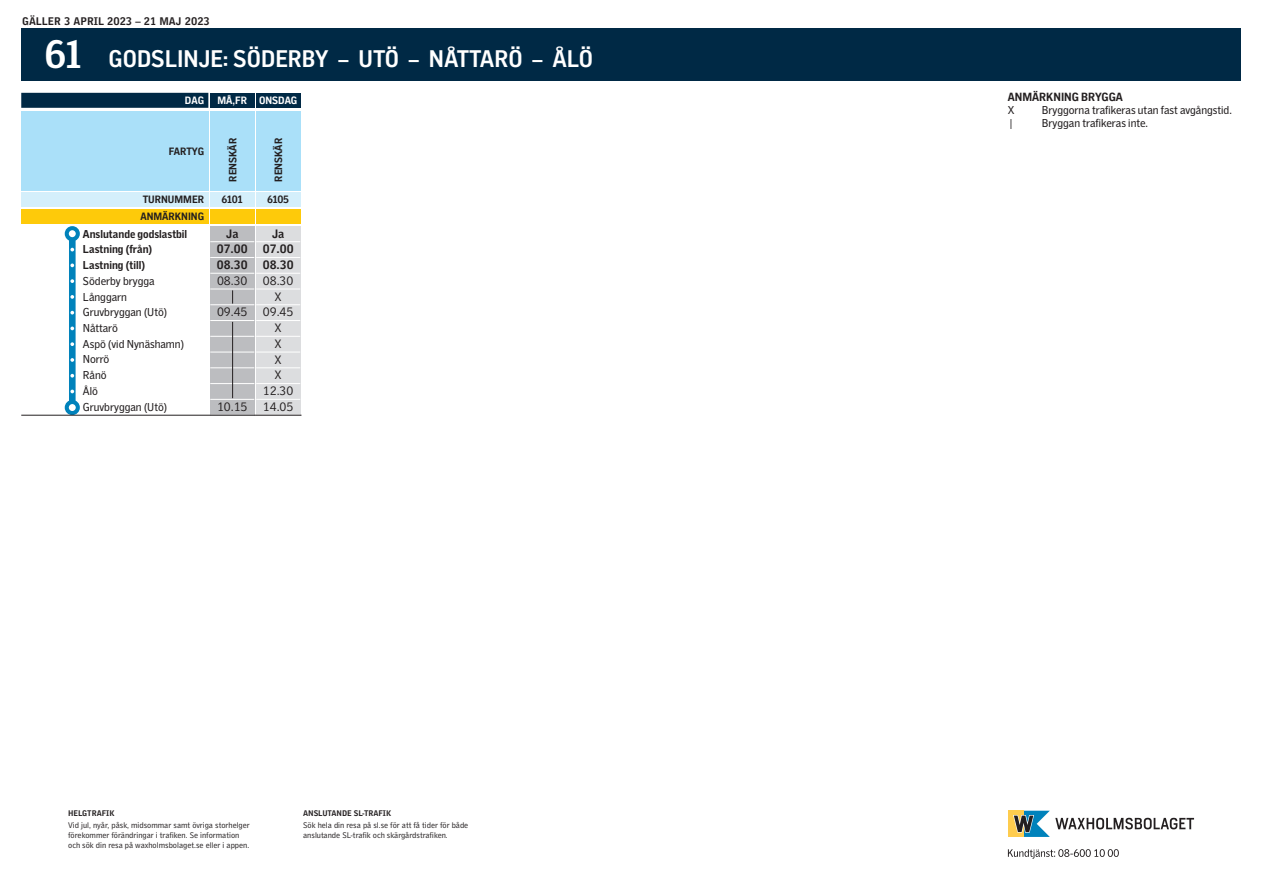
<style>
.page{position:relative;width:1263px;height:893px;background:#fff}
.page>*{position:absolute;margin:0;border:0;box-sizing:border-box;transform-origin:0 0}
.Linjenummer{font:700 39.75px "Waxholm Display";color:#fff}
.Mot{font:700 22.8px "SL Gothic Signage NEG";color:#fff}
.RubrikAnmärkning{font:700 12px "SL Gothic Text 2";color:#231f20}
.Hållplats{font:11.55px "SL Gothic Text 2";color:#231f20}
.FörklaringAnmärkning{font:11.55px "SL Gothic Text 2";color:#231f20}
.Hållplats-2{font:700 11.55px "SL Gothic Text 2";color:#231f20}
.Tid{font:11.55px "SL Gothic Timetable";color:#231f20}
.Tid-2{font:700 11.55px "SL Gothic Timetable";color:#231f20}
.FartygVänster{font:700 10.8px "SL Gothic Text 2";color:#231f20}
.DagCenterVit{font:700 10.8px "SL Gothic Text 2";color:#fff}
.AnmärkningHöger{font:700 10.8px "SL Gothic Text 2";color:#231f20}
.TurnummerHöger{font:700 10.8px "SL Gothic Text 2";color:#231f20}
.TurnummerCenter{font:700 10.8px "SL Gothic Text 2";letter-spacing:-.065em;color:#231f20}
.FartygHöger{font:700 10.8px "SL Gothic Text 2";letter-spacing:-.02em;color:#231f20}
.DagHöger{font:700 10.8px "SL Gothic Text 2";color:#fff}
.Giltig{font:700 10.5px "SL Gothic Timetable";color:#231f20}
.t1{font:8.25px/9.9px "SL Gothic Timetable 2";color:#231f20}
.t2{font:700 8.25px "SL Gothic Timetable 2";color:#231f20}
</style>
<div class="page">
<div style="left:21px;top:29px;width:1220px;height:52px;background:#002945"></div>
<svg style="left:1008px;top:849px;width:111px;height:10px"></svg>
<svg style="left:1008px;top:810px;width:186px;height:27px"></svg>
<div style="left:69px;top:230px;width:7px;height:172px;background:#0082bb"></div>
<div style="left:21px;top:93px;width:187px;height:15px;background:#002945"></div>
<div style="left:21px;top:111px;width:187px;height:79px;background:#aae0f9"></div>
<div style="left:21px;top:192px;width:187px;height:15px;background:#d4effb"></div>
<div style="left:21px;top:209px;width:187px;height:14px;background:#feca0a"></div>
<div style="left:67px;top:228px;width:11px;height:11px;background:#fff;border-radius:50%"></div>
<div style="left:65px;top:226px;width:15px;height:15px;border:4px solid #0082bb;border-radius:50%"></div>
<div style="left:65px;top:400px;width:15px;height:15px;border:4px solid #0082bb;border-radius:50%"></div>
<svg style="left:70px;top:248px;width:4px;height:3px"></svg>
<svg style="left:70px;top:263px;width:4px;height:4px"></svg>
<svg style="left:70px;top:279px;width:4px;height:4px"></svg>
<svg style="left:70px;top:295px;width:4px;height:4px"></svg>
<svg style="left:70px;top:311px;width:4px;height:3px"></svg>
<svg style="left:70px;top:327px;width:4px;height:3px"></svg>
<svg style="left:70px;top:342px;width:4px;height:4px"></svg>
<svg style="left:70px;top:358px;width:4px;height:4px"></svg>
<svg style="left:70px;top:374px;width:4px;height:4px"></svg>
<svg style="left:70px;top:390px;width:4px;height:3px"></svg>
<div style="left:210px;top:93px;width:44px;height:15px;background:#002945"></div>
<div style="left:256px;top:93px;width:44px;height:15px;background:#002945"></div>
<div style="left:210px;top:111px;width:44px;height:79px;background:#aae0f9"></div>
<div style="left:210px;top:192px;width:44px;height:15px;background:#d4effb"></div>
<div style="left:210px;top:209px;width:44px;height:14px;background:#feca0a"></div>
<div style="left:210px;top:226px;width:44px;height:189px;background:#bcbdc0"></div>
<hr style="left:210px;top:241px;width:44px;height:1px;background:#fff">
<hr style="left:210px;top:257px;width:44px;height:1px;background:#fff">
<hr style="left:210px;top:273px;width:44px;height:1px;background:#fff">
<hr style="left:210px;top:289px;width:44px;height:1px;background:#fff">
<hr style="left:210px;top:304px;width:44px;height:1px;background:#fff">
<hr style="left:210px;top:320px;width:44px;height:1px;background:#fff">
<hr style="left:210px;top:336px;width:44px;height:1px;background:#fff">
<hr style="left:210px;top:352px;width:44px;height:1px;background:#fff">
<hr style="left:210px;top:367px;width:44px;height:1px;background:#fff">
<hr style="left:210px;top:383px;width:44px;height:1px;background:#fff">
<hr style="left:210px;top:399px;width:44px;height:1px;background:#fff">
<svg style="left:232px;top:290px;width:1px;height:14px"></svg>
<hr style="left:232px;top:322px;width:1px;height:76px;background:#231f20">
<div style="left:256px;top:111px;width:44px;height:79px;background:#aae0f9"></div>
<div style="left:256px;top:192px;width:44px;height:15px;background:#d4effb"></div>
<div style="left:256px;top:209px;width:44px;height:14px;background:#feca0a"></div>
<div style="left:256px;top:226px;width:44px;height:189px;background:#dcdddf"></div>
<hr style="left:256px;top:241px;width:44px;height:1px;background:#fff">
<hr style="left:256px;top:257px;width:44px;height:1px;background:#fff">
<hr style="left:256px;top:273px;width:44px;height:1px;background:#fff">
<hr style="left:256px;top:289px;width:44px;height:1px;background:#fff">
<hr style="left:256px;top:304px;width:44px;height:1px;background:#fff">
<hr style="left:256px;top:320px;width:44px;height:1px;background:#fff">
<hr style="left:256px;top:336px;width:44px;height:1px;background:#fff">
<hr style="left:256px;top:352px;width:44px;height:1px;background:#fff">
<hr style="left:256px;top:367px;width:44px;height:1px;background:#fff">
<hr style="left:256px;top:383px;width:44px;height:1px;background:#fff">
<hr style="left:256px;top:399px;width:44px;height:1px;background:#fff">
<hr style="left:21px;top:415px;width:280px;height:1px;background:#231f20">
<p class="Giltig" style="left:22px;top:15px;width:189px">GÄLLER 3 APRIL 2023 – 21 MAJ 2023</p>
<p class="Linjenummer" style="left:45px;top:32px;width:39px">61</p>
<p class="Mot" style="left:109px;top:44px;width:486px">GODSLINJE: SÖDERBY – UTÖ – NÅTTARÖ – ÅLÖ</p>
<p class="DagHöger" style="left:185px;top:94px;width:21px">DAG</p>
<p class="DagCenterVit" style="left:217px;top:94px;width:31px">MÅ,FR</p>
<p class="DagCenterVit" style="left:259px;top:94px;width:40px">ONSDAG</p>
<p class="FartygVänster" style="left:227px;top:182px;width:45px;rotate:-90deg">RENSKÄR</p>
<p class="TurnummerCenter" style="left:222px;top:193px;width:23px">6101</p>
<p class="Tid-2" style="left:226px;top:227px;width:14px">Ja</p>
<p class="Tid-2" style="left:217px;top:242px;width:32px">07.00</p>
<p class="Tid-2" style="left:217px;top:258px;width:32px">08.30</p>
<p class="Tid" style="left:217px;top:274px;width:32px">08.30</p>
<p class="Tid" style="left:217px;top:305px;width:32px">09.45</p>
<p class="FartygVänster" style="left:273px;top:182px;width:45px;rotate:-90deg">RENSKÄR</p>
<p class="TurnummerCenter" style="left:267px;top:193px;width:23px">6105</p>
<p class="Tid-2" style="left:272px;top:227px;width:14px">Ja</p>
<p class="Tid-2" style="left:263px;top:242px;width:32px">07.00</p>
<p class="Tid-2" style="left:263px;top:258px;width:32px">08.30</p>
<p class="Tid" style="left:263px;top:274px;width:32px">08.30</p>
<p class="Tid" style="left:275px;top:290px;width:9px">X</p>
<p class="Tid" style="left:263px;top:305px;width:32px">09.45</p>
<p class="Tid" style="left:275px;top:321px;width:9px">X</p>
<p class="Tid" style="left:275px;top:337px;width:9px">X</p>
<p class="Tid" style="left:275px;top:353px;width:9px">X</p>
<p class="Tid" style="left:275px;top:368px;width:9px">X</p>
<p class="Tid" style="left:263px;top:384px;width:32px">12.30</p>
<p class="Tid" style="left:263px;top:400px;width:32px">14.05</p>
<p class="FartygHöger" style="left:169px;top:145px;width:37px">FARTYG</p>
<p class="TurnummerHöger" style="left:143px;top:193px;width:63px">TURNUMMER</p>
<p class="AnmärkningHöger" style="left:140px;top:210px;width:65px">ANMÄRKNING</p>
<p class="Hållplats-2" style="left:83px;top:227px;width:106px">Anslutande godslastbil</p>
<p class="Hållplats-2" style="left:83px;top:243px;width:71px">Lastning (från)</p>
<p class="Hållplats-2" style="left:83px;top:259px;width:64px">Lastning (till)</p>
<p class="Hållplats" style="left:83px;top:275px;width:73px">Söderby brygga</p>
<p class="Hållplats" style="left:83px;top:290px;width:45px">Långgarn</p>
<p class="Hållplats" style="left:83px;top:306px;width:86px">Gruvbryggan (Utö)</p>
<p class="Hållplats" style="left:83px;top:322px;width:37px">Nåttarö</p>
<p class="Hållplats" style="left:83px;top:338px;width:103px">Aspö (vid Nynäshamn)</p>
<p class="Hållplats" style="left:83px;top:353px;width:28px">Norrö</p>
<p class="Hållplats" style="left:83px;top:369px;width:25px">Rånö</p>
<p class="Hållplats" style="left:83px;top:385px;width:17px">Ålö</p>
<p class="Hållplats" style="left:83px;top:400px;width:86px">Gruvbryggan (Utö)</p>
<p class="Tid" style="left:217px;top:400px;width:32px">10.15</p>
<p class="t2" style="left:68px;top:809px;width:48px">HELGTRAFIK</p>
<p class="t1" style="left:68px;top:820px;width:183px">Vid jul, nyår, påsk, midsommar samt övriga storhelger förekommer förändringar i trafiken. Se information och sök din resa på waxholmsbolaget.se eller i appen.</p>
<p class="t2" style="left:303px;top:809px;width:90px">ANSLUTANDE SL-TRAFIK</p>
<p class="t1" style="left:303px;top:820px;width:167px">Sök hela din resa på sl.se för att få tider för både anslutande SL-trafik och skärgårdstrafiken.</p>
<p class="RubrikAnmärkning" style="left:1008px;top:90px;width:117px">ANMÄRKNING BRYGGA</p>
<p class="FörklaringAnmärkning" style="left:1008px;top:104px;width:8px">X</p>
<p class="FörklaringAnmärkning" style="left:1042px;top:104px;width:191px">Bryggorna trafikeras utan fast avgångstid.</p>
<p class="FörklaringAnmärkning" style="left:1010px;top:117px;width:4px">|</p>
<p class="FörklaringAnmärkning" style="left:1042px;top:117px;width:108px">Bryggan trafikeras inte.</p>
</div>
